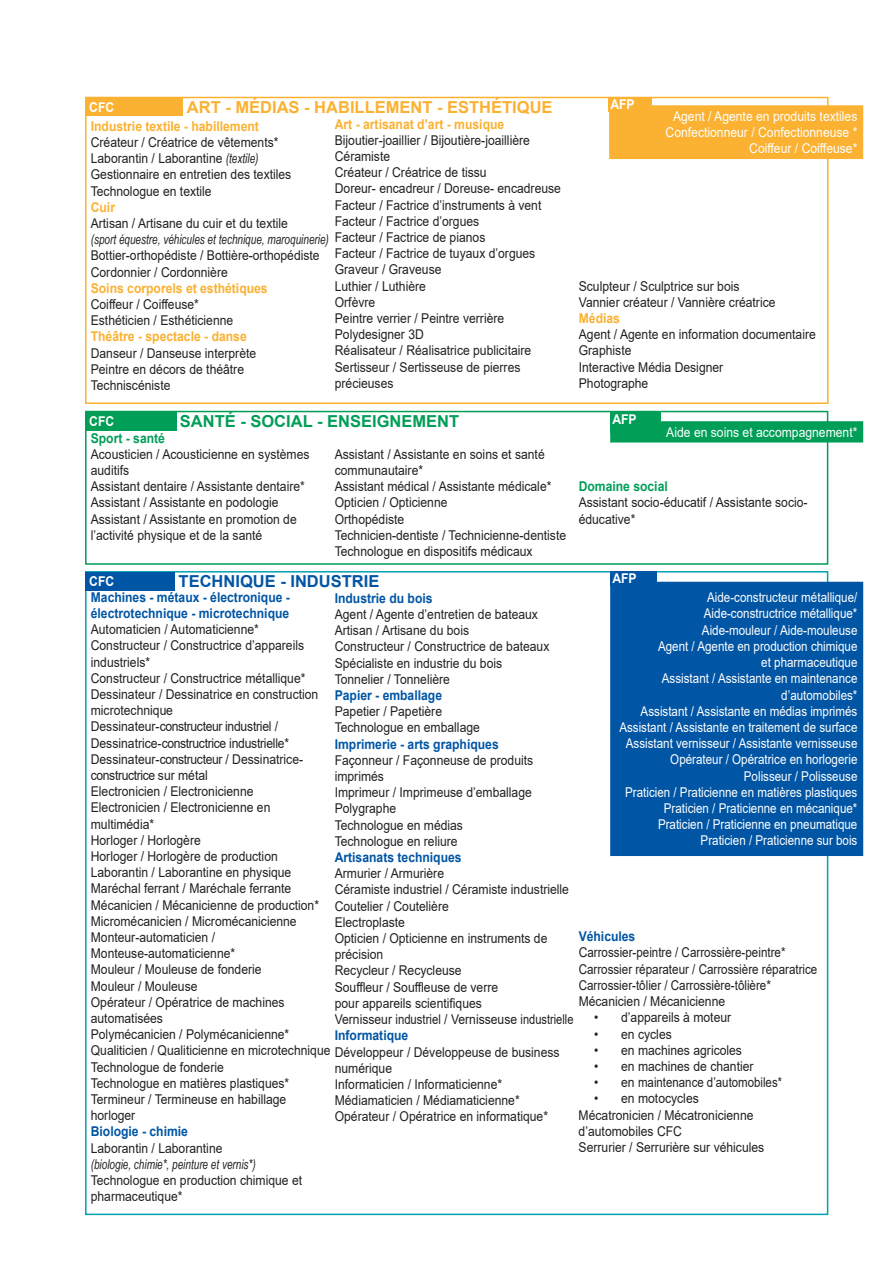
<style>
.page{position:relative;width:893px;height:1263px;background:#fff}
.page>*{position:absolute;margin:0;border:0;box-sizing:border-box;transform-origin:0 0}
.t1{font:700 16.5px "Arial";color:#fbb131}
.t2{font:700 16.5px "Arial";color:#009e57}
.t3{font:700 16.5px "Arial";color:#0155a5}
.t4{font:13.5px/16.2px "Arial";color:#231f20;scale:.9 1}
.t5{font:13.5px/16.2px "Arial";color:#fff;text-align:right;scale:.86 1}
.t6{font:700 13.5px/16.2px "Arial";color:#0155a5;scale:.9 1}
.t7{font:700 13.5px "Arial";color:#fbb131;scale:.9 1}
.t8{font:13.5px/16.2px "Arial";color:#fff;text-align:right;scale:.9 1}
.t9{font:italic 13.5px "Arial Narrow";color:#231f20;scale:.9 1}
.t10{font:700 13.5px "Arial";color:#009e57;scale:.9 1}
.t11{font:700 13.5px "Arial";color:#fff;scale:.9 1}
.s1{font-family:"Arial Narrow";font-style:italic}
</style>
<div class="page">
<div style="left:85px;top:97px;width:744px;height:307px;border:2px solid #fbb131"></div>
<div style="left:85px;top:98px;width:98px;height:18px;background:#fbb131"></div>
<div style="left:85px;top:411px;width:743px;height:154px;border:2px solid #009e57"></div>
<div style="left:85px;top:412px;width:91px;height:19px;background:#009e57"></div>
<div style="left:85px;top:572px;width:89px;height:18px;background:#0155a5"></div>
<div style="left:611px;top:582px;width:251px;height:273px;background:#0155a5"></div>
<div style="left:610px;top:582px;width:253px;height:274px;border:2px solid #0155a5"></div>
<div style="left:610px;top:571px;width:47px;height:14px;background:#0155a5"></div>
<div style="left:610px;top:106px;width:252px;height:52px;background:#fbb131"></div>
<div style="left:609px;top:105px;width:254px;height:54px;border:2px solid #fbb131"></div>
<div style="left:608px;top:97px;width:43px;height:14px;background:#fbb131"></div>
<div style="left:611px;top:422px;width:251px;height:20px;background:#009e57"></div>
<div style="left:610px;top:421px;width:253px;height:21px;border:2px solid #009e57"></div>
<div style="left:610px;top:412px;width:50px;height:20px;background:#009e57"></div>
<p class="t11" style="left:89px;top:97px;width:29px">CFC</p>
<p class="t1" style="left:187px;top:96px;width:367px">ART - MÉDIAS - HABILLEMENT - ESTHÉTIQUE</p>
<p class="t7" style="left:335px;top:114px;width:190px">Art - artisanat d’art - musique</p>
<p class="t4" style="left:335px;top:132px;width:253px">Bijoutier-joaillier / Bijoutière-joaillière<br>Céramiste<br>Créateur / Créatrice de tissu<br>Doreur- encadreur / Doreuse- encadreuse<br>Facteur / Factrice d’instruments à vent<br>Facteur / Factrice d’orgues<br>Facteur / Factrice de pianos<br>Facteur / Factrice de tuyaux d’orgues<br>Graveur / Graveuse<br>Luthier / Luthière<br>Orfèvre<br>Peintre verrier / Peintre verrière<br>Polydesigner 3D<br>Réalisateur / Réalisatrice publicitaire<br>Sertisseur / Sertisseuse de pierres précieuses</p>
<p class="t7" style="left:91px;top:116px;width:188px">Industrie textile - habillement</p>
<p class="t4" style="left:91px;top:134px;width:224px">Créateur / Créatrice de vêtements* Laborantin / Laborantine <span class="s1">(textile)<br></span>Gestionnaire en entretien des textiles Technologue en textile</p>
<p class="t7" style="left:91px;top:197px;width:28px">Cuir</p>
<p class="t4" style="left:91px;top:215px;width:221px">Artisan / Artisane du cuir et du textile</p>
<p class="t9" style="left:91px;top:230px;width:266px">(sport équestre, véhicules et technique, maroquinerie)</p>
<p class="t4" style="left:91px;top:247px;width:256px">Bottier-orthopédiste / Bottière-orthopédiste<br>Cordonnier / Cordonnière</p>
<p class="t7" style="left:91px;top:278px;width:198px">Soins corporels et esthétiques</p>
<p class="t4" style="left:91px;top:296px;width:160px">Coiffeur / Coiffeuse*<br>Esthéticien / Esthéticienne</p>
<p class="t7" style="left:91px;top:327px;width:175px">Théâtre - spectacle - danse</p>
<p class="t4" style="left:91px;top:345px;width:185px">Danseur / Danseuse interprète<br>Peintre en décors de théâtre<br>Techniscéniste</p>
<p class="t11" style="left:89px;top:412px;width:29px">CFC</p>
<p class="t2" style="left:180px;top:410px;width:281px">SANTÉ - SOCIAL - ENSEIGNEMENT</p>
<p class="t10" style="left:91px;top:428px;width:84px">Sport - santé</p>
<p class="t4" style="left:91px;top:446px;width:245px">Acousticien / Acousticienne en systèmes auditifs<br>Assistant dentaire / Assistante dentaire* Assistant / Assistante en podologie Assistant / Assistante en promotion de l’activité physique et de la santé</p>
<p class="t4" style="left:335px;top:446px;width:259px">Assistant / Assistante en soins et santé communautaire*<br>Assistant médical / Assistante médicale*<br>Opticien / Opticienne<br>Orthopédiste<br>Technicien-dentiste / Technicienne-dentiste<br>Technologue en dispositifs médicaux</p>
<p class="t11" style="left:89px;top:572px;width:29px">CFC</p>
<p class="t3" style="left:179px;top:570px;width:202px">TECHNIQUE - INDUSTRIE</p>
<p class="t11" style="left:610px;top:95px;width:29px">AFP</p>
<p class="t8" style="left:666px;top:108px;width:215px">Agent / Agente en produits textiles<br>Confectionneur / Confectionneuse *<br>Coiffeur / Coiffeuse*</p>
<p class="t4" style="left:579px;top:278px;width:220px">Sculpteur / Sculptrice sur bois<br>Vannier créateur / Vannière créatrice</p>
<p class="t7" style="left:579px;top:309px;width:47px">Médias</p>
<p class="t4" style="left:579px;top:326px;width:265px">Agent / Agente en information documentaire<br>Graphiste<br>Interactive Média Designer<br>Photographe</p>
<p class="t11" style="left:612px;top:410px;width:29px">AFP</p>
<p class="t8" style="left:666px;top:424px;width:214px">Aide en soins et accompagnement*</p>
<p class="t10" style="left:579px;top:477px;width:101px">Domaine social</p>
<p class="t4" style="left:579px;top:494px;width:256px">Assistant socio-éducatif / Assistante socio&shy;éducative*</p>
<p class="t11" style="left:612px;top:569px;width:29px">AFP</p>
<p class="t6" style="left:91px;top:589px;width:223px">Machines - métaux - électronique - électrotechnique - microtechnique</p>
<p class="t4" style="left:91px;top:621px;width:522px">Automaticien / Automaticienne*<br>Constructeur / Constructrice d’appareils<br>industriels*<br>Constructeur / Constructrice métallique*<br>Dessinateur / Dessinatrice en construction<br>microtechnique<br>Dessinateur-constructeur industriel /<br>Dessinatrice-constructrice industrielle*<br>Dessinateur-constructeur / Dessinatrice-<br>constructrice sur métal<br>Electronicien / Electronicienne<br>Electronicien / Electronicienne en<br>multimédia*<br>Horloger / Horlogère<br>Horloger / Horlogère de production<br>Laborantin / Laborantine en physique<br>Maréchal ferrant / Maréchale ferrante<br>Mécanicien / Mécanicienne de production*<br>Micromécanicien / Micromécanicienne<br>Monteur-automaticien /<br>Monteuse-automaticienne*<br>Mouleur / Mouleuse de fonderie<br>Mouleur / Mouleuse<br>Opérateur / Opératrice de machines<br>automatisées<br>Polymécanicien / Polymécanicienne*<br>Qualiticien / Qualiticienne en microtechnique Développeur / Développeuse de business Technologue de fonderie<br>Technologue en matières plastiques*<br>Termineur / Termineuse en habillage<br>horloger</p>
<p class="t6" style="left:91px;top:1124px;width:110px">Biologie - chimie</p>
<p class="t4" style="left:91px;top:1140px;width:148px">Laborantin / Laborantine</p>
<p class="t9" style="left:91px;top:1155px;width:185px">(biologie, chimie*, peinture et vernis*)</p>
<p class="t4" style="left:91px;top:1172px;width:236px">Technologue en production chimique et pharmaceutique*</p>
<p class="t5" style="left:619px;top:589px;width:278px">Aide-constructeur métallique/ Aide-constructrice métallique*<br>Aide-mouleur / Aide-mouleuse<br>Agent / Agente en production chimique<br>et pharmaceutique<br>Assistant / Assistante en maintenance d’automobiles*<br>Assistant / Assistante en médias imprimés Assistant / Assistante en traitement de surface Assistant vernisseur / Assistante vernisseuse Opérateur / Opératrice en horlogerie Polisseur / Polisseuse<br>Praticien / Praticienne en matières plastiques Praticien / Praticienne en mécanique* Praticien / Praticienne en pneumatique Praticien / Praticienne sur bois</p>
<p class="t6" style="left:335px;top:590px;width:110px">Industrie du bois</p>
<p class="t4" style="left:335px;top:606px;width:240px">Agent / Agente d’entretien de bateaux<br>Artisan / Artisane du bois<br>Constructeur / Constructrice de bateaux<br>Spécialiste en industrie du bois<br>Tonnelier / Tonnelière</p>
<p class="t6" style="left:335px;top:687px;width:121px">Papier - emballage</p>
<p class="t4" style="left:335px;top:703px;width:163px">Papetier / Papetière<br>Technologue en emballage</p>
<p class="t6" style="left:335px;top:736px;width:184px">Imprimerie - arts graphiques</p>
<p class="t4" style="left:335px;top:752px;width:222px">Façonneur / Façonneuse de produits imprimés<br>Imprimeur / Imprimeuse d’emballage<br>Polygraphe<br>Technologue en médias<br>Technologue en reliure</p>
<p class="t6" style="left:335px;top:849px;width:143px">Artisanats techniques</p>
<p class="t4" style="left:335px;top:865px;width:267px">Armurier / Armurière<br>Céramiste industriel / Céramiste industrielle<br>Coutelier / Coutelière<br>Electroplaste<br>Opticien / Opticienne en instruments de précision<br>Recycleur / Recycleuse<br>Souffleur / Souffleuse de verre<br>pour appareils scientifiques<br>Vernisseur industriel / Vernisseuse industrielle</p>
<p class="t6" style="left:335px;top:1027px;width:83px">Informatique</p>
<p class="t4" style="left:335px;top:1060px;width:239px">numérique<br>Informaticien / Informaticienne*<br>Médiamaticien / Médiamaticienne*<br>Opérateur / Opératrice en informatique*</p>
<p class="t6" style="left:579px;top:928px;width:65px">Véhicules</p>
<p class="t4" style="left:579px;top:944px;width:267px">Carrossier-peintre / Carrossière-peintre* Carrossier réparateur / Carrossière réparatrice Carrossier-tôlier / Carrossière-tôlière* Mécanicien / Mécanicienne</p>
<p class="t4" style="left:594px;top:1009px;width:154px">• d’appareils à moteur</p>
<p class="t4" style="left:594px;top:1025px;width:88px">• en cycles</p>
<p class="t4" style="left:594px;top:1042px;width:166px">• en machines agricoles</p>
<p class="t4" style="left:594px;top:1058px;width:179px">• en machines de chantier</p>
<p class="t4" style="left:594px;top:1074px;width:210px">• en maintenance d’automobiles*</p>
<p class="t4" style="left:579px;top:1090px;width:208px;text-indent:16px">• en motocycles<br>Mécatronicien / Mécatronicienne d’automobiles CFC<br>Serrurier / Serrurière sur véhicules</p>
</div>
